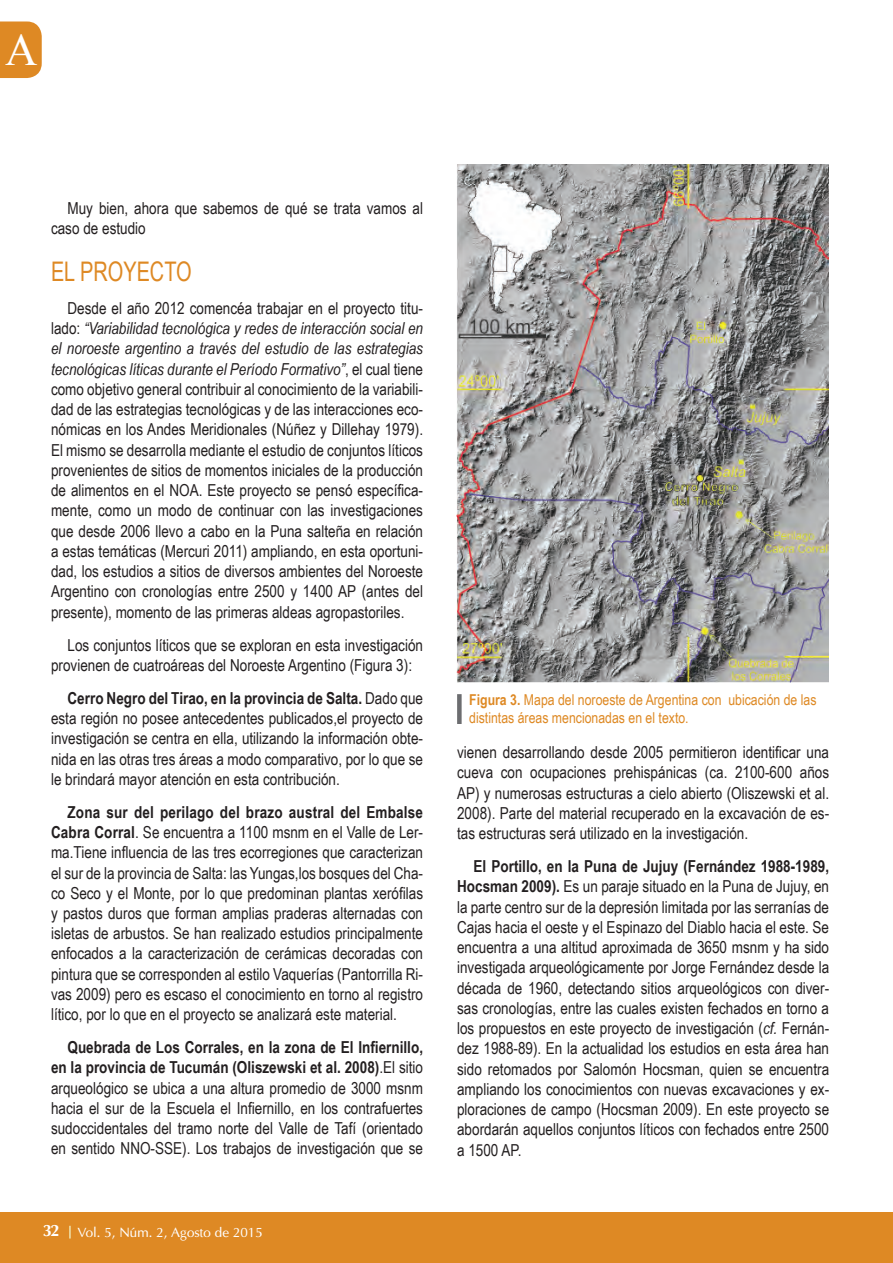
<style>
.page{position:relative;width:893px;height:1263px;background:#fff}
.page>*{position:absolute;margin:0;border:0;box-sizing:border-box;transform-origin:0 0}
.t1{font:45px "Times New Roman";color:#fff}
.t2{font:27px "Arial Narrow";color:#de8924;scale:.9 1}
.t3{font:16.5px/20.2px "Arial Narrow";color:#231f20;text-align:justify}
.t4{font:15px/18px "Arial Narrow";color:#de8924}
.t5{font:13.5px "Optima";color:#fff}
.s1{font-style:italic}
.s2{font-weight:700}
.s3{font-weight:700;font-size:16.5px}
</style>
<div class="page">
<div style="left:0;top:1213px;width:893px;height:50px;background:#de8924"></div>
<svg style="left:0;top:21px;width:42px;height:57px;background:#df8f2f"></svg>
<div style="left:457px;top:694px;width:5px;height:30px;background:#6c6d70"></div>
<img style="left:456px;top:165px;width:373px;height:517px">
<p class="t1" style="left:5px;top:20px;width:34px">A</p>
<p class="t3" style="left:51px;top:197px;width:374px;text-indent:16px">Muy bien, ahora que sabemos de qué se trata vamos al caso de estudio</p>
<p class="t2" style="left:51px;top:251px;width:80px">El proyecto</p>
<p class="t3" style="left:51px;top:297px;width:374px;text-indent:16px">Desde el año 2012 comencéa trabajar en el proyecto titu&shy;lado: <span class="s1">“Variabilidad tecnológica y redes de interacción social en el noroeste argentino a través del estudio de las estrategias tecnológicas líticas durante el Período Formativo”</span>, el cual tiene como objetivo general contribuir al conocimiento de la variabili&shy;dad de las estrategias tecnológicas y de las interacciones eco&shy;nómicas en los Andes Meridionales (Núñez y Dillehay 1979).<br>El mismo se desarrolla mediante el estudio de conjuntos líticos provenientes de sitios de momentos iniciales de la producción de alimentos en el NOA. Este proyecto se pensó específica&shy;mente, como un modo de continuar con las investigaciones que desde 2006 llevo a cabo en la Puna salteña en relación a estas temáticas (Mercuri 2011) ampliando, en esta oportuni&shy;dad, los estudios a sitios de diversos ambientes del Noroeste Argentino con cronologías entre 2500 y 1400 AP (antes del presente), momento de las primeras aldeas agropastoriles.</p>
<p class="t3" style="left:51px;top:634px;width:374px;text-indent:16px">Los conjuntos líticos que se exploran en esta investigación provienen de cuatroáreas del Noroeste Argentino (Figura 3):</p>
<p class="t3" style="left:51px;top:687px;width:374px;text-indent:16px"><span class="s2">Cerro Negro del Tirao, en la provincia de Salta.</span> Dado que esta región no posee antecedentes publicados,el proyecto de investigación se centra en ella, utilizando la información obte&shy;nida en las otras tres áreas a modo comparativo, por lo que se le brindará mayor atención en esta contribución.</p>
<p class="t3" style="left:51px;top:801px;width:374px;text-indent:16px"><span class="s2">Zona sur del perilago del brazo austral del Embalse Cabra Corral</span>. Se encuentra a 1100 msnm en el Valle de Ler&shy;ma.Tiene influencia de las tres ecorregiones que caracterizan el sur de la provincia de Salta: las Yungas,los bosques del Cha&shy;co Seco y el Monte, por lo que predominan plantas xerófilas y pastos duros que forman amplias praderas alternadas con isletas de arbustos. Se han realizado estudios principalmente enfocados a la caracterización de cerámicas decoradas con pintura que se corresponden al estilo Vaquerías (Pantorrilla Ri&shy;vas 2009) pero es escaso el conocimiento en torno al registro lítico, por lo que en el proyecto se analizará este material.</p>
<p class="t3" style="left:51px;top:1037px;width:374px;text-indent:16px"><span class="s2">Quebrada de Los Corrales, en la zona de El Infiernillo, en la provincia de Tucumán (Oliszewski et al. 2008)</span>.El sitio arqueológico se ubica a una altura promedio de 3000 msnm hacia el sur de la Escuela el Infiernillo, en los contrafuertes sudoccidentales del tramo norte del Valle de Tafí (orientado en sentido NNO-SSE). Los trabajos de investigación que se</p>
<p class="t5" style="left:43px;top:1224px;width:222px"><span class="s3">32</span> Vol. 5, Núm. 2, Agosto de 2015</p>
<p class="t4" style="left:469px;top:690px;width:349px"><span class="s2">Figura 3.</span> Mapa del noroeste de Argentina con ubicación de las distintas áreas mencionadas en el texto.</p>
<p class="t3" style="left:457px;top:742px;width:374px">vienen desarrollando desde 2005 permitieron identificar una cueva con ocupaciones prehispánicas (ca. 2100-600 años AP) y numerosas estructuras a cielo abierto (Oliszewski et al.<br>2008). Parte del material recuperado en la excavación de es&shy;tas estructuras será utilizado en la investigación.</p>
<p class="t3" style="left:457px;top:855px;width:374px;text-indent:16px"><span class="s2">El Portillo, en la Puna de Jujuy (Fernández 1988-1989, Hocsman 2009).</span> Es un paraje situado en la Puna de Jujuy, en la parte centro sur de la depresión limitada por las serranías de Cajas hacia el oeste y el Espinazo del Diablo hacia el este. Se encuentra a una altitud aproximada de 3650 msnm y ha sido investigada arqueológicamente por Jorge Fernández desde la década de 1960, detectando sitios arqueológicos con diver&shy;sas cronologías, entre las cuales existen fechados en torno a los propuestos en este proyecto de investigación (<span class="s1">cf.</span> Fernán&shy;dez 1988-89). En la actualidad los estudios en esta área han sido retomados por Salomón Hocsman, quien se encuentra ampliando los conocimientos con nuevas excavaciones y ex&shy;ploraciones de campo (Hocsman 2009). En este proyecto se abordarán aquellos conjuntos líticos con fechados entre 2500 a 1500 AP.</p>
</div>
